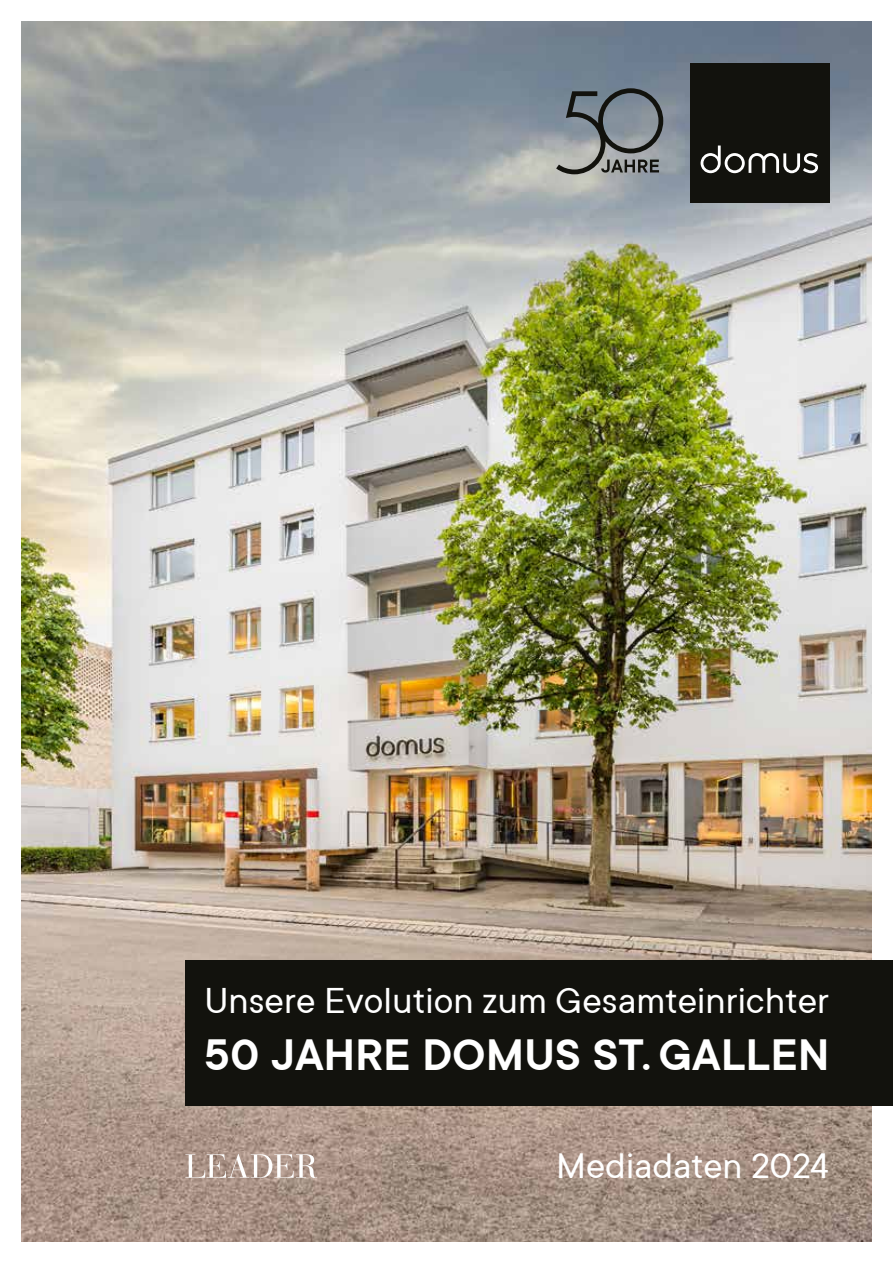
<style>
.page{position:relative;width:893px;height:1263px;background:#fff}
.page>*{position:absolute;margin:0;border:0;box-sizing:border-box;transform-origin:0 0}
.t1{font:600 49.2px "TT Commons";letter-spacing:.01em;color:#fff}
.t2{font:40.05px "TT Commons";color:#fff}
.t3{font:39.45px "TT Commons";color:#fff}
</style>
<div class="page">
<img style="left:21px;top:21px;width:851px;height:1221px">
<svg style="left:185px;top:1154px;width:132px;height:24px"></svg>
<div style="left:690px;top:64px;width:139px;height:139px;background:#12120d"></div>
<svg style="left:556px;top:88px;width:107px;height:86px;background:#767d82"></svg>
<svg style="left:701px;top:146px;width:117px;height:27px"></svg>
<div style="left:185px;top:960px;width:708px;height:146px;background:#12120d"></div>
<p class="t2" style="left:204px;top:976px;width:626px">Unsere Evolution zum Gesamteinrichter</p>
<p class="t1" style="left:204px;top:1023px;width:626px">50 JAHRE DOMUS ST. GALLEN</p>
<p class="t3" style="left:556px;top:1141px;width:275px">Mediadaten 2024</p>
</div>
